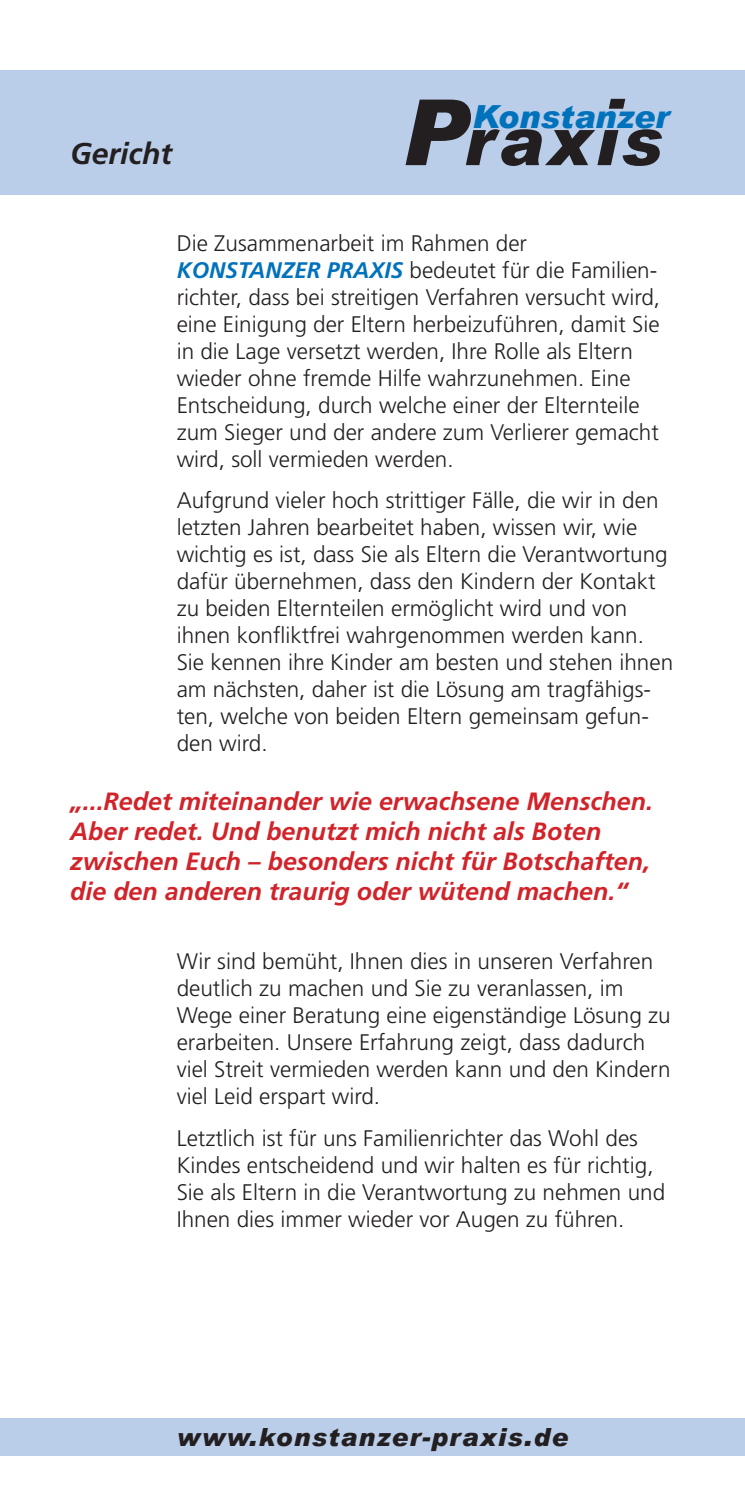
<style>
.page{position:relative;width:745px;height:1489px;background:#fff}
.page>*{position:absolute;margin:0;border:0;box-sizing:border-box;transform-origin:0 0}
.t1{font:italic 900 31.75px "Arial";color:#0072bc}
.t2{font:italic 700 30px "Frutiger LT";color:#231f20}
.t3{font:italic 700 25px/30px "Frutiger LT";color:#d1232a}
.t4{font:italic 900 25px "Arial";letter-spacing:.05em;color:#231f20}
.t5{font:300 22.5px/27px "Frutiger LT";color:#231f20}
.s1{font-weight:700;font-style:italic;color:#0072bc}
</style>
<div class="page">
<div style="left:0;top:70px;width:744px;height:124px;background:#bacde9"></div>
<svg style="left:405px;top:98px;width:256px;height:68px"></svg>
<div style="left:0;top:1417px;width:744px;height:37px;background:#bacde9"></div>
<h2 class="t2" style="left:70px;top:136px;width:103px">Gericht</h2>
<h1 class="t1" style="left:472px;top:97px;width:198px">Konstanzer</h1>
<p class="t5" style="left:176px;top:230px;width:484px">Die Zusammenarbeit im Rahmen der <span class="s1">KONSTANZER PRAXIS</span> bedeutet für die Familien&shy;richter, dass bei streitigen Verfahren versucht wird, eine Einigung der Eltern herbeizuführen, damit Sie in die Lage versetzt werden, Ihre Rolle als Eltern wieder ohne fremde Hilfe wahrzunehmen. Eine Entscheidung, durch welche einer der Elternteile zum Sieger und der andere zum Verlierer gemacht wird, soll vermieden werden.</p>
<p class="t5" style="left:176px;top:487px;width:497px">Aufgrund vieler hoch strittiger Fälle, die wir in den letzten Jahren bearbeitet haben, wissen wir, wie wichtig es ist, dass Sie als Eltern die Verantwortung dafür übernehmen, dass den Kindern der Kontakt zu beiden Elternteilen ermöglicht wird und von ihnen konfliktfrei wahrgenommen werden kann.<br>Sie kennen ihre Kinder am besten und stehen ihnen am nächsten, daher ist die Lösung am tragfähigs&shy;ten, welche von beiden Eltern gemeinsam gefun&shy;den wird.</p>
<p class="t3" style="left:70px;top:786px;width:584px">„...Redet miteinander wie erwachsene Menschen.<br>Aber redet. Und benutzt mich nicht als Boten zwischen Euch – besonders nicht für Botschaften, die den anderen traurig oder wütend machen.“</p>
<p class="t5" style="left:176px;top:948px;width:495px">Wir sind bemüht, Ihnen dies in unseren Verfahren deutlich zu machen und Sie zu veranlassen, im Wege einer Beratung eine eigenständige Lösung zu erarbeiten. Unsere Erfahrung zeigt, dass dadurch viel Streit vermieden werden kann und den Kindern viel Leid erspart wird.</p>
<p class="t5" style="left:176px;top:1124px;width:490px">Letztlich ist für uns Familienrichter das Wohl des Kindes entscheidend und wir halten es für richtig, Sie als Eltern in die Verantwortung zu nehmen und Ihnen dies immer wieder vor Augen zu führen.</p>
<p class="t4" style="left:177px;top:1420px;width:392px">www.konstanzer-praxis.de</p>
</div>
